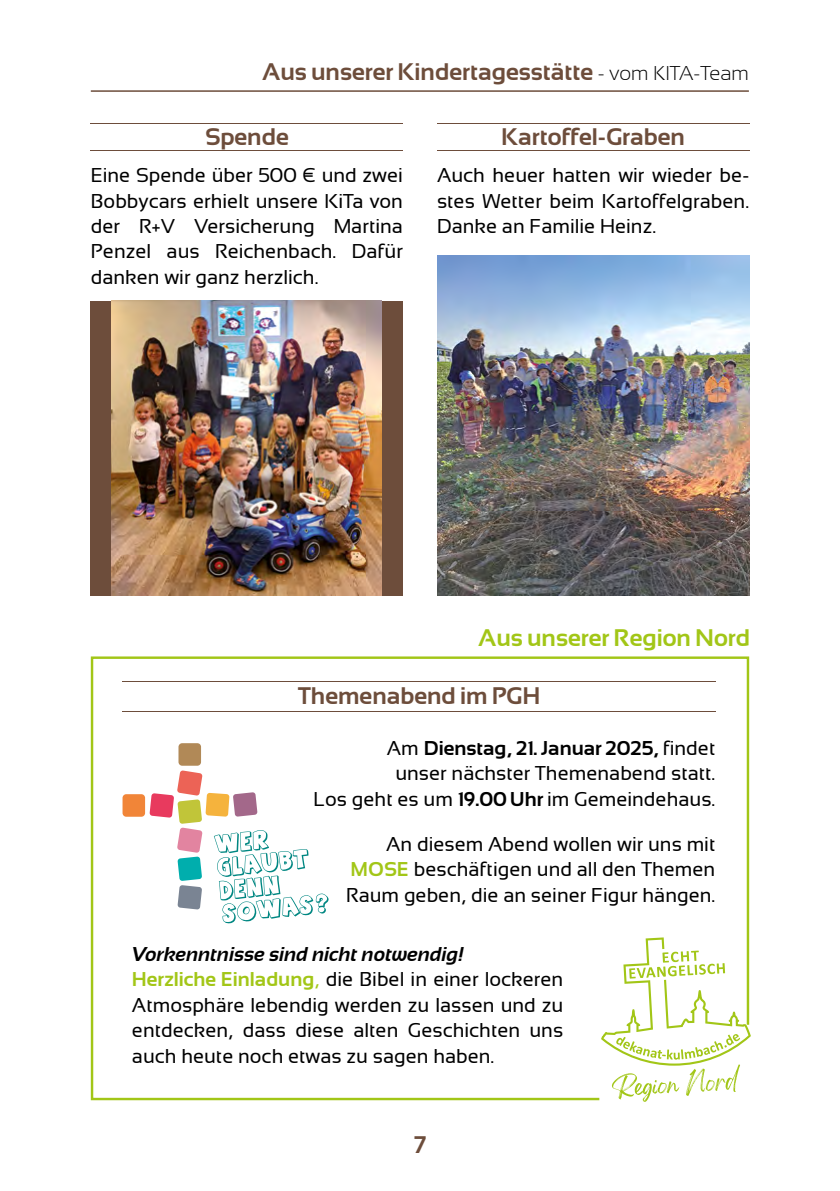
<style>
.page{position:relative;width:840px;height:1191px;background:#fff}
.page>*{position:absolute;margin:0;border:0;box-sizing:border-box;transform-origin:0 0}
.Grundtext_fett{font:700 24px "Sansation";color:#6d4d3b}
.Grundtext_fett-2{font:700 24px "Sansation";color:#a2c617}
.Grundtext_fett-3{font:20px/25.6px "Sansation";color:#000;text-align:justify}
.Grundtext_fett-4{font:italic 700 20px "Sansation";color:#000}
.s1{font-weight:300;font-size:20px;color:#000}
.s2{font-weight:700}
.s3{font-weight:700;color:#a2c617}
.s4{color:#a2c617}
</style>
<div class="page">
<div style="left:91px;top:300px;width:312px;height:295px;background:#6d4d3b"></div>
<img style="left:112px;top:300px;width:270px;height:295px">
<img style="left:437px;top:255px;width:311px;height:340px">
<hr style="left:91px;top:90px;width:657px;height:2px;background:#6d4d3b">
<svg style="left:90px;top:656px;width:660px;height:445px"></svg>
<hr style="left:91px;top:150px;width:312px;height:1px;background:#6d4d3b">
<hr style="left:437px;top:150px;width:311px;height:1px;background:#6d4d3b">
<hr style="left:91px;top:123px;width:312px;height:1px;background:#6d4d3b">
<hr style="left:437px;top:123px;width:311px;height:1px;background:#6d4d3b">
<p class="Grundtext_fett" style="left:262px;top:59px;width:488px">Aus unserer Kindertagesstätte <span class="s1">- vom KITA-Team</span></p>
<p class="Grundtext_fett" style="left:205px;top:123px;width:85px">Spende</p>
<p class="Grundtext_fett" style="left:501px;top:123px;width:185px">Kartoffel-Graben</p>
<p class="Grundtext_fett-3" style="left:91px;top:163px;width:313px">Eine Spende über 500 € und zwei Bobbycars erhielt unsere KiTa von der R+V Versicherung Martina Penzel aus Reichenbach. Dafür danken wir ganz herzlich.</p>
<p class="Grundtext_fett-3" style="left:437px;top:163px;width:313px">Auch heuer hatten wir wieder be&shy;stes Wetter beim Kartoffelgraben.<br>Danke an Familie Heinz.</p>
<p class="Grundtext_fett-2" style="left:478px;top:624px;width:273px">Aus unserer Region Nord</p>
<p class="Grundtext_fett" style="left:298px;top:682px;width:244px">Themenabend im PGH</p>
<p class="Grundtext_fett-3" style="left:386px;top:735px;width:330px;text-align:center">Am <span class="s2">Dienstag, 21. Januar 2025,</span> findet unser nächster Themenabend statt.</p>
<p class="Grundtext_fett-3" style="left:313px;top:786px;width:403px">Los geht es um <span class="s2">19.00 Uhr</span> im Gemeindehaus.</p>
<p class="Grundtext_fett-3" style="left:386px;top:831px;width:330px">An diesem Abend wollen wir uns mit</p>
<p class="Grundtext_fett-3" style="left:346px;top:856px;width:370px"><span class="s3">MOSE</span> beschäftigen und all den Themen<br>Raum geben, die an seiner Figur hängen.</p>
<p class="Grundtext_fett-4" style="left:132px;top:942px;width:333px">Vorkenntnisse sind nicht notwendig!</p>
<p class="Grundtext_fett-3" style="left:132px;top:966px;width:432px"><span class="s3">Herzliche Einladung</span><span class="s4">,</span> die Bibel in einer lockeren Atmosphäre lebendig werden zu lassen und zu entdecken, dass diese alten Geschichten uns auch heute noch etwas zu sagen haben.</p>
<p class="Grundtext_fett" style="left:413px;top:1131px;width:15px">7</p>
</div>
